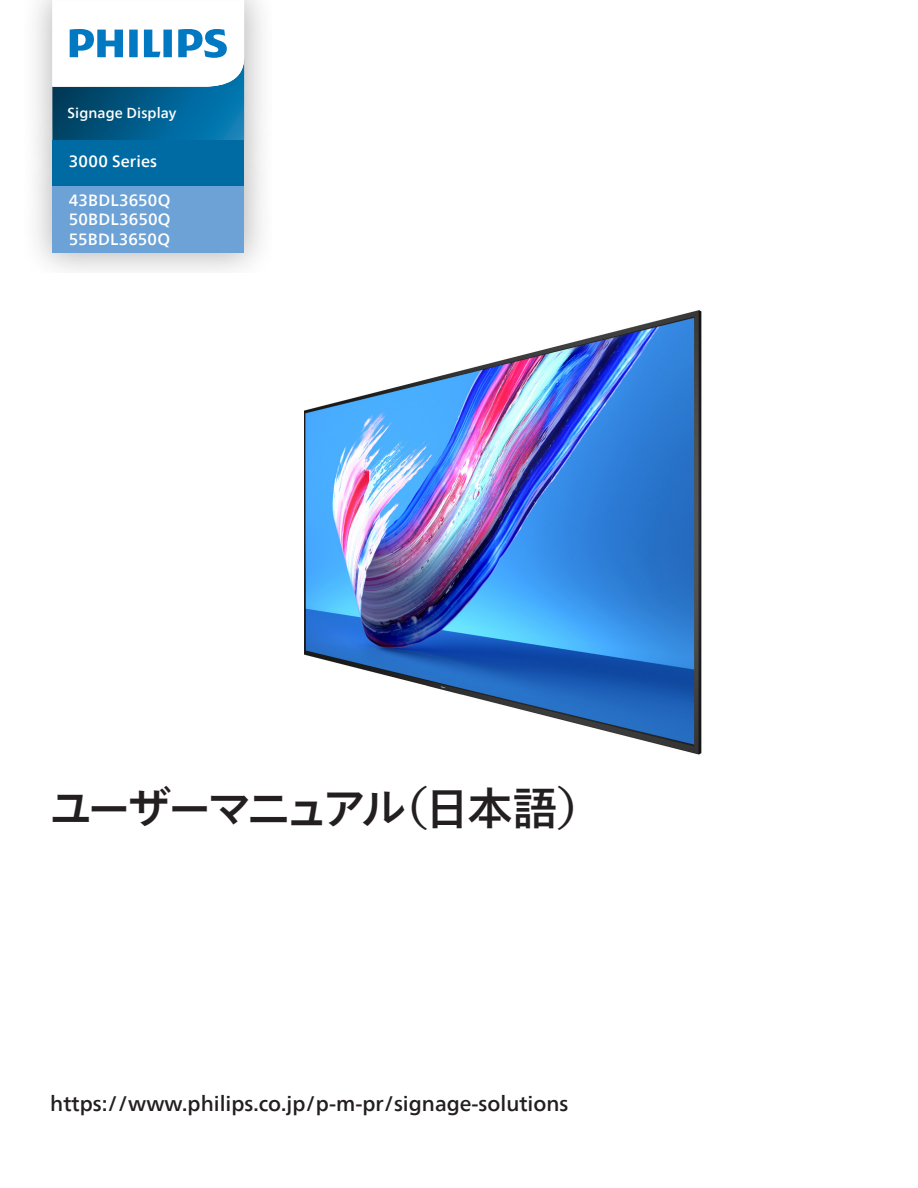
<style>
.page{position:relative;width:918px;height:1188px;background:#fff}
.page>*{position:absolute;margin:0;border:0;box-sizing:border-box;transform-origin:0 0}
.t1{font:500 45px "Tazugane Gothic Std N";letter-spacing:-.125em;color:#231f20}
.t2{font:500 21px "Neue Frutiger World";color:#231f20}
.t3{font:500 16.2px/19.5px "Neue Frutiger World";letter-spacing:.01em;color:#fff;text-align:justify}
.t4{font:500 14.4px "Neue Frutiger World";letter-spacing:.01em;color:#fff}
</style>
<div class="page">
<img style="left:36px;top:0;width:226px;height:96px">
<svg style="left:52px;top:0;width:192px;height:96px"></svg>
<img style="left:35px;top:96px;width:228px;height:45px">
<div style="left:52px;top:140px;width:192px;height:45px;background:#006ba3"></div>
<div style="left:52px;top:185px;width:192px;height:68px;background:#6ca2d6"></div>
<img style="left:305px;top:310px;width:397px;height:445px">
<p class="t4" style="left:67px;top:101px;width:111px">Signage Display</p>
<p class="t3" style="left:69px;top:152px;width:90px">3000 Series</p>
<p class="t3" style="left:69px;top:190px;width:103px">43BDL3650Q 50BDL3650Q 55BDL3650Q</p>
<p class="t1" style="left:48px;top:777px;width:556px">ユーザーマニュアル（日本語）</p>
<p class="t2" style="left:50px;top:1087px;width:520px">https://www.philips.co.jp/p-m-pr/signage-solutions</p>
</div>
